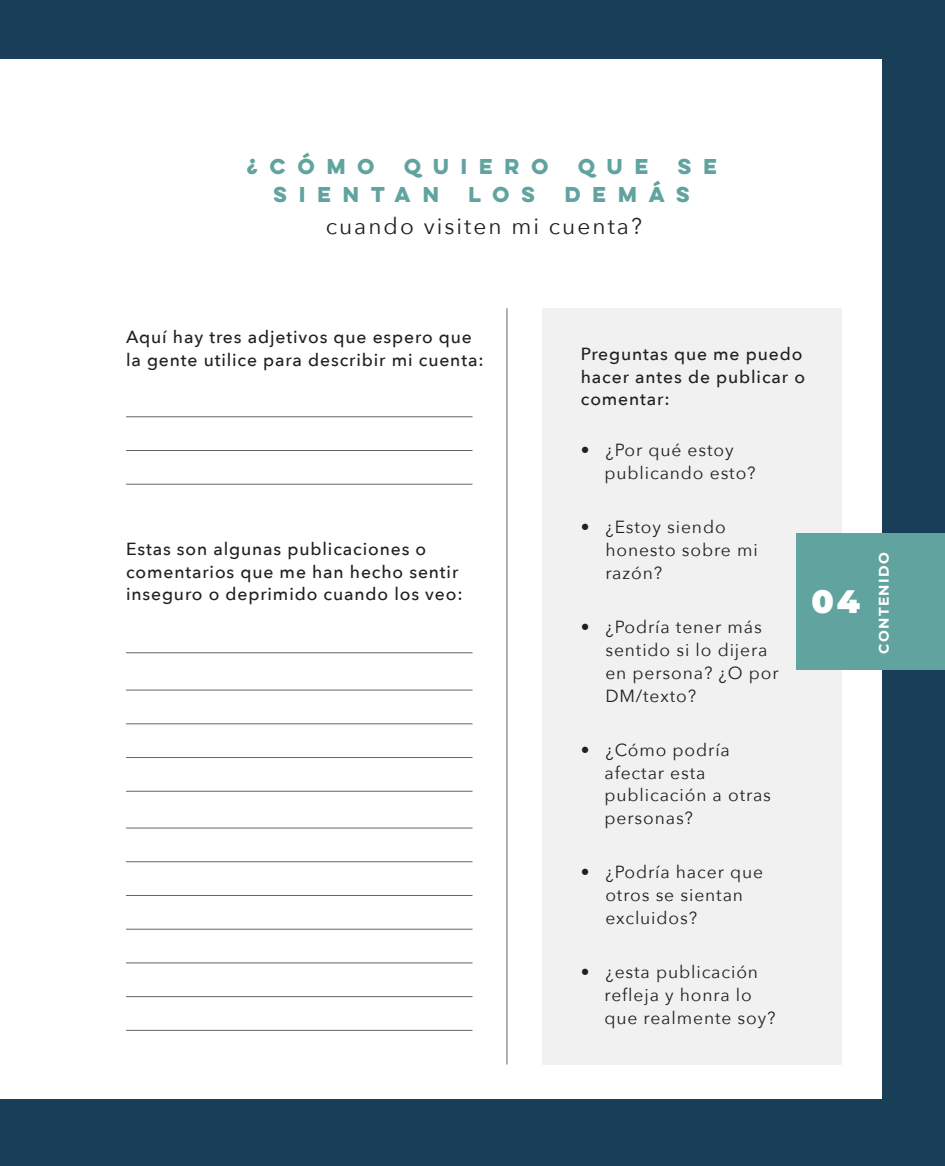
<style>
.page{position:relative;width:945px;height:1166px;background:#193e58}
.page>*{position:absolute;margin:0;border:0;box-sizing:border-box;transform-origin:0 0}
.t1{font:900 32.55px "Montserrat";color:#fff}
.t2{font:22.57px "Avenir Next";letter-spacing:.09em;color:#231f20}
.t3{font:700 19.25px "Lulo Clean One";letter-spacing:.4em;color:#61a39f}
.t4{font:17.5px/22.8px "Avenir Next";letter-spacing:.05em;color:#231f20}
.t5{font:500 17.5px/22.8px "Avenir Next";letter-spacing:.05em;color:#231f20}
.t6{font:700 14px "Montserrat";letter-spacing:.1em;color:#fff}
</style>
<div class="page">
<div style="left:0;top:60px;width:882px;height:1039px;background:#fff"></div>
<hr style="left:507px;top:308px;width:1px;height:756px;background:#3e3e3f">
<hr style="left:126px;top:827px;width:346px;height:1px;background:#3e3e3f">
<hr style="left:126px;top:861px;width:346px;height:1px;background:#3e3e3f">
<hr style="left:126px;top:895px;width:346px;height:1px;background:#3e3e3f">
<hr style="left:126px;top:928px;width:346px;height:1px;background:#3e3e3f">
<hr style="left:126px;top:962px;width:346px;height:1px;background:#3e3e3f">
<hr style="left:126px;top:996px;width:346px;height:1px;background:#3e3e3f">
<hr style="left:126px;top:1029px;width:346px;height:1px;background:#3e3e3f">
<hr style="left:126px;top:689px;width:346px;height:1px;background:#3e3e3f">
<hr style="left:126px;top:723px;width:346px;height:1px;background:#3e3e3f">
<hr style="left:126px;top:757px;width:346px;height:1px;background:#3e3e3f">
<hr style="left:126px;top:790px;width:346px;height:1px;background:#3e3e3f">
<div style="left:542px;top:308px;width:300px;height:756px;background:#f1f1f2"></div>
<div style="left:796px;top:533px;width:149px;height:136px;background:#61a39f"></div>
<hr style="left:126px;top:652px;width:346px;height:1px;background:#3e3e3f">
<hr style="left:126px;top:416px;width:346px;height:1px;background:#3e3e3f">
<hr style="left:126px;top:450px;width:346px;height:1px;background:#3e3e3f">
<hr style="left:126px;top:484px;width:346px;height:1px;background:#3e3e3f">
<p class="t3" style="left:246px;top:152px;width:134px">¿CÓMO</p>
<p class="t3" style="left:404px;top:152px;width:150px">QUIERO</p>
<p class="t3" style="left:578px;top:152px;width:76px">QUE</p>
<p class="t3" style="left:678px;top:152px;width:45px">S E</p>
<p class="t3" style="left:273px;top:180px;width:171px">SIENTAN</p>
<p class="t3" style="left:468px;top:180px;width:73px">LOS</p>
<p class="t3" style="left:565px;top:180px;width:131px">DEMÁS</p>
<p class="t2" style="left:326px;top:207px;width:318px">cuando visiten mi cuenta?</p>
<p class="t5" style="left:126px;top:325px;width:359px">Aquí hay tres adjetivos que espero que la gente utilice para describir mi cuenta:</p>
<p class="t5" style="left:126px;top:537px;width:338px">Estas son algunas publicaciones o comentarios que me han hecho sentir inseguro o deprimido cuando los veo:</p>
<p class="t5" style="left:581px;top:342px;width:226px">Preguntas que me puedo hacer antes de publicar o comentar:</p>
<p class="t4" style="left:581px;top:438px;width:154px">• ¿Por qué estoy</p>
<p class="t4" style="left:604px;top:461px;width:153px">publicando esto?</p>
<p class="t4" style="left:605px;top:515px;width:154px;text-indent:-24px">• ¿Estoy siendo honesto sobre mi razón?</p>
<p class="t4" style="left:605px;top:615px;width:175px;text-indent:-24px">• ¿Podría tener más sentido si lo dijera en persona? ¿O por<br>DM/texto?</p>
<p class="t1" style="left:812px;top:577px;width:50px">04</p>
<p class="t4" style="left:581px;top:737px;width:151px">• ¿Cómo podría</p>
<p class="t4" style="left:604px;top:760px;width:168px">afectar esta publicación a otras personas?</p>
<p class="t4" style="left:605px;top:860px;width:159px;text-indent:-24px">• ¿Podría hacer que otros se sientan excluidos?</p>
<p class="t4" style="left:581px;top:960px;width:179px">• ¿esta publicación</p>
<p class="t4" style="left:604px;top:982px;width:149px">refleja y honra lo</p>
<p class="t4" style="left:604px;top:1005px;width:173px">que realmente soy?</p>
<p class="t6" style="left:874px;top:653px;width:103px;rotate:-90deg">CONTENIDO</p>
</div>
